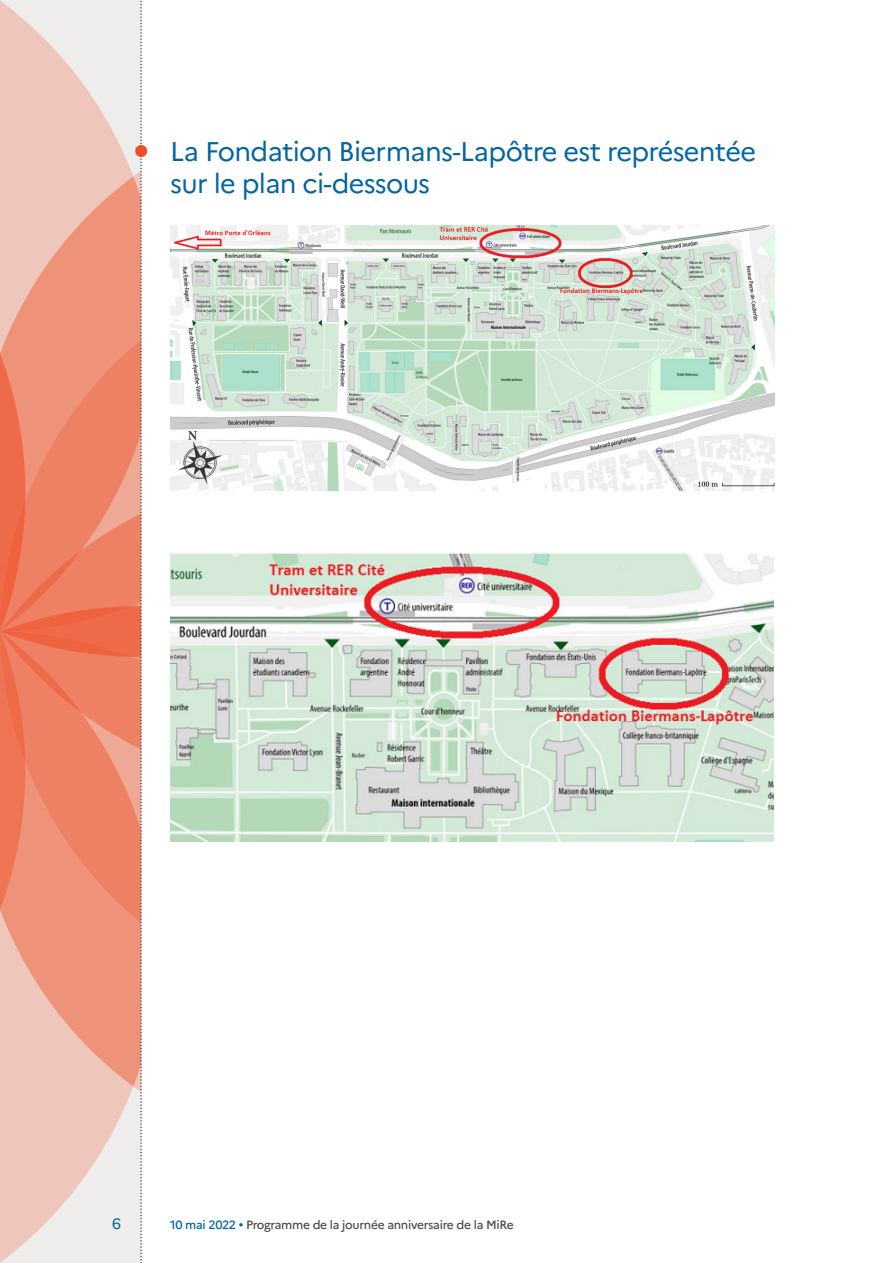
<style>
.page{position:relative;width:893px;height:1263px;background:#fff}
.page>*{position:absolute;margin:0;border:0;box-sizing:border-box;transform-origin:0 0}
.t1{font:27px/32.4px "Marianne";letter-spacing:-.025em;color:#0065a1}
.t2{font:15px "Marianne";color:#0065a1}
.t3{font:500 12px "Marianne";letter-spacing:-.025em;color:#524a47}
.s1{color:#0065a1}
</style>
<div class="page">
<svg style="left:0;top:0;width:278px;height:1263px"></svg>
<img style="left:170px;top:225px;width:605px;height:272px">
<img style="left:170px;top:553px;width:604px;height:288px">
<div style="left:135px;top:145px;width:12px;height:12px;background:#f04d22;border-radius:50%"></div>
<p class="t1" style="left:170px;top:135px;width:587px">La Fondation Biermans-Lapôtre est représentée sur le plan ci-dessous</p>
<p class="t2" style="left:112px;top:1214px;width:10px">6</p>
<p class="t3" style="left:170px;top:1217px;width:345px"><span class="s1">10 mai 2022 •</span> Programme de la journée anniversaire de la MiRe</p>
</div>
